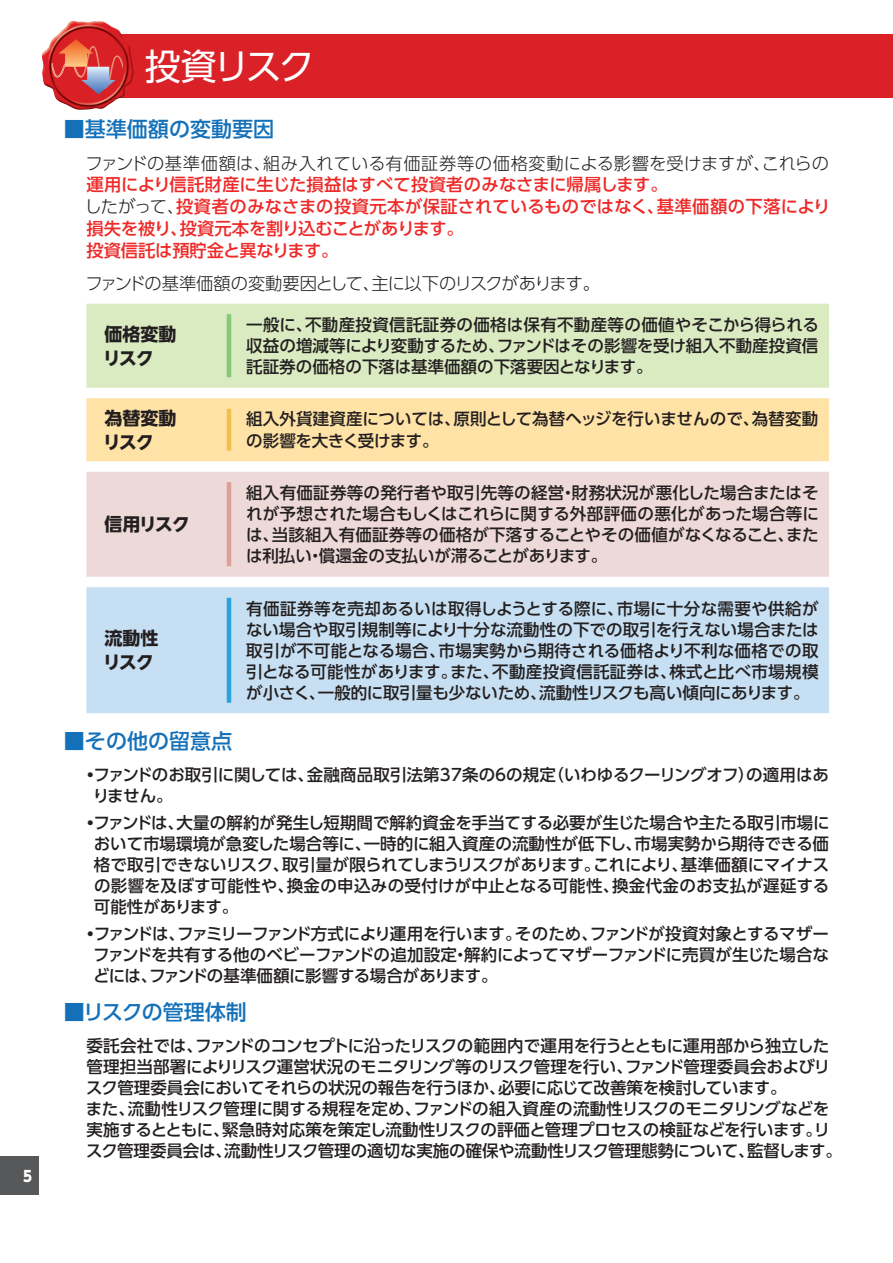
<style>
.page{position:relative;width:893px;height:1263px;background:#fff}
.page>*{position:absolute;margin:0;border:0;box-sizing:border-box;transform-origin:0 0}
.t1{font:36px "UD Shin Go Pro";letter-spacing:-.085em;color:#fff}
.t2{font:500 21px "UD Shin Go Pro";color:#1471b9}
.t3{font:700 18px/24px "UD Shin Go NT Pro";letter-spacing:-.035em;color:#231f20}
.t4{font:500 17.25px/21.8px "UD Shin Go Pro";color:#ee2928}
.t5{font:300 17.25px "UD Shin Go Pro";letter-spacing:.02em;color:#231f20}
.t6{font:300 17.25px "UD Shin Go Pro";letter-spacing:-.045em;color:#231f20}
.t7{font:500 16.5px/21px "UD Shin Go Pro";letter-spacing:-.005em;color:#231f20;text-align:justify}
.t8{font:800 15px "UD Shin Go Pro";color:#fff;scale:.9 1}
.s1{font-weight:300;color:#231f20}
.s2{font-weight:700}
</style>
<div class="page">
<div style="left:0;top:1157px;width:38px;height:38px;background:#57585a"></div>
<div style="left:86px;top:304px;width:743px;height:84px;background:#daeac1"></div>
<div style="left:86px;top:398px;width:743px;height:63px;background:#ffe2a5"></div>
<div style="left:86px;top:472px;width:743px;height:105px;background:#edd9d7"></div>
<div style="left:86px;top:587px;width:743px;height:126px;background:#c7dff2"></div>
<hr style="left:227px;top:314px;width:4px;height:63px;background:#85c878">
<hr style="left:227px;top:409px;width:4px;height:42px;background:#f0bf4e">
<hr style="left:227px;top:482px;width:4px;height:84px;background:#db9f9c">
<hr style="left:227px;top:598px;width:4px;height:105px;background:#2aa2db">
<div style="left:83px;top:34px;width:810px;height:64px;background:#da2128"></div>
<img style="left:42px;top:21px;width:29px;height:79px">
<img style="left:52px;top:46px;width:71px;height:43px">
<svg style="left:59px;top:39px;width:57px;height:55px"></svg>
<p class="t8" style="left:23px;top:1163px;width:11px">5</p>
<h1 class="t1" style="left:145px;top:37px;width:171px">投資リスク</h1>
<p class="t2" style="left:64px;top:112px;width:212px">■基準価額の変動要因</p>
<p class="t5" style="left:86px;top:149px;width:745px">ファンドの基準価額は、組み入れている有価証券等の価格変動による影響を受けますが、これらの</p>
<p class="t4" style="left:85px;top:173px;width:747px">運用により信託財産に生じた損益はすべて投資者のみなさまに帰属します。<br><span class="s1">したがって、</span>投資者のみなさまの投資元本が保証されているものではなく、基準価額の下落により損失を被り、投資元本を割り込むことがあります。<br>投資信託は預貯金と異なります。</p>
<p class="t6" style="left:86px;top:270px;width:516px">ファンドの基準価額の変動要因として、主に以下のリスクがあります。</p>
<p class="t3" style="left:103px;top:321px;width:75px">価格変動リスク</p>
<p class="t7" style="left:246px;top:314px;width:574px">一般に、不動産投資信託証券の価格は保有不動産等の価値やそこから得られる収益の増減等により変動するため、ファンドはその影響を受け組入不動産投資信託証券の価格の下落は基準価額の下落要因となります。</p>
<p class="t3" style="left:103px;top:405px;width:75px">為替変動リスク</p>
<p class="t7" style="left:246px;top:408px;width:574px">組入外貨建資産については、原則として為替ヘッジを行いませんので、為替変動の影響を大きく受けます。</p>
<p class="t3" style="left:104px;top:512px;width:87px">信用リスク</p>
<p class="t3" style="left:103px;top:626px;width:57px">流動性リスク</p>
<p class="t7" style="left:246px;top:482px;width:574px">組入有価証券等の発行者や取引先等の経営・財務状況が悪化した場合またはそれが予想された場合もしくはこれらに関する外部評価の悪化があった場合等には、当該組入有価証券等の価格が下落することやその価値がなくなること、または利払い・償還金の支払いが滞ることがあります。</p>
<p class="t7" style="left:246px;top:597px;width:574px">有価証券等を売却あるいは取得しようとする際に、市場に十分な需要や供給がない場合や取引規制等により十分な流動性の下での取引を行えない場合または取引が不可能となる場合、市場実勢から期待される価格より不利な価格での取引となる可能性があります。また、不動産投資信託証券は、株式と比べ市場規模が小さく、一般的に取引量も少ないため、流動性リスクも高い傾向にあります。</p>
<p class="t2" style="left:64px;top:724px;width:170px">■その他の留意点</p>
<p class="t7" style="left:93px;top:764px;width:738px;text-indent:-11px"><span class="s2">・</span>ファンドのお取引に関しては、金融商品取引法第37条の６の規定（いわゆるクーリングオフ）の適用はありません。</p>
<p class="t7" style="left:94px;top:812px;width:737px;text-indent:-12px"><span class="s2">・</span>ファンドは、大量の解約が発生し短期間で解約資金を手当てする必要が生じた場合や主たる取引市場において市場環境が急変した場合等に、一時的に組入資産の流動性が低下し、市場実勢から期待できる価格で取引できないリスク、取引量が限られてしまうリスクがあります。これにより、基準価額にマイナスの影響を及ぼす可能性や、換金の申込みの受付けが中止となる可能性、換金代金のお支払が遅延する可能性があります。</p>
<p class="t7" style="left:93px;top:923px;width:737px;text-indent:-11px"><span class="s2">・</span>ファンドは、ファミリーファンド方式により運用を行います。そのため、ファンドが投資対象とするマザーファンドを共有する他のベビーファンドの追加設定・解約によってマザーファンドに売買が生じた場合などには、ファンドの基準価額に影響する場合があります。</p>
<p class="t2" style="left:64px;top:995px;width:184px">■リスクの管理体制</p>
<p class="t7" style="left:86px;top:1035px;width:757px;text-align:left">委託会社では、ファンドのコンセプトに沿ったリスクの範囲内で運用を行うとともに運用部から独立した管理担当部署によりリスク運営状況のモニタリング等のリスク管理を行い、ファンド管理委員会およびリスク管理委員会においてそれらの状況の報告を行うほか、必要に応じて改善策を検討しています。<br>また、流動性リスク管理に関する規程を定め、ファンドの組入資産の流動性リスクのモニタリングなどを実施するとともに、緊急時対応策を策定し流動性リスクの評価と管理プロセスの検証などを行います。リスク管理委員会は、流動性リスク管理の適切な実施の確保や流動性リスク管理態勢について、監督します。</p>
</div>
